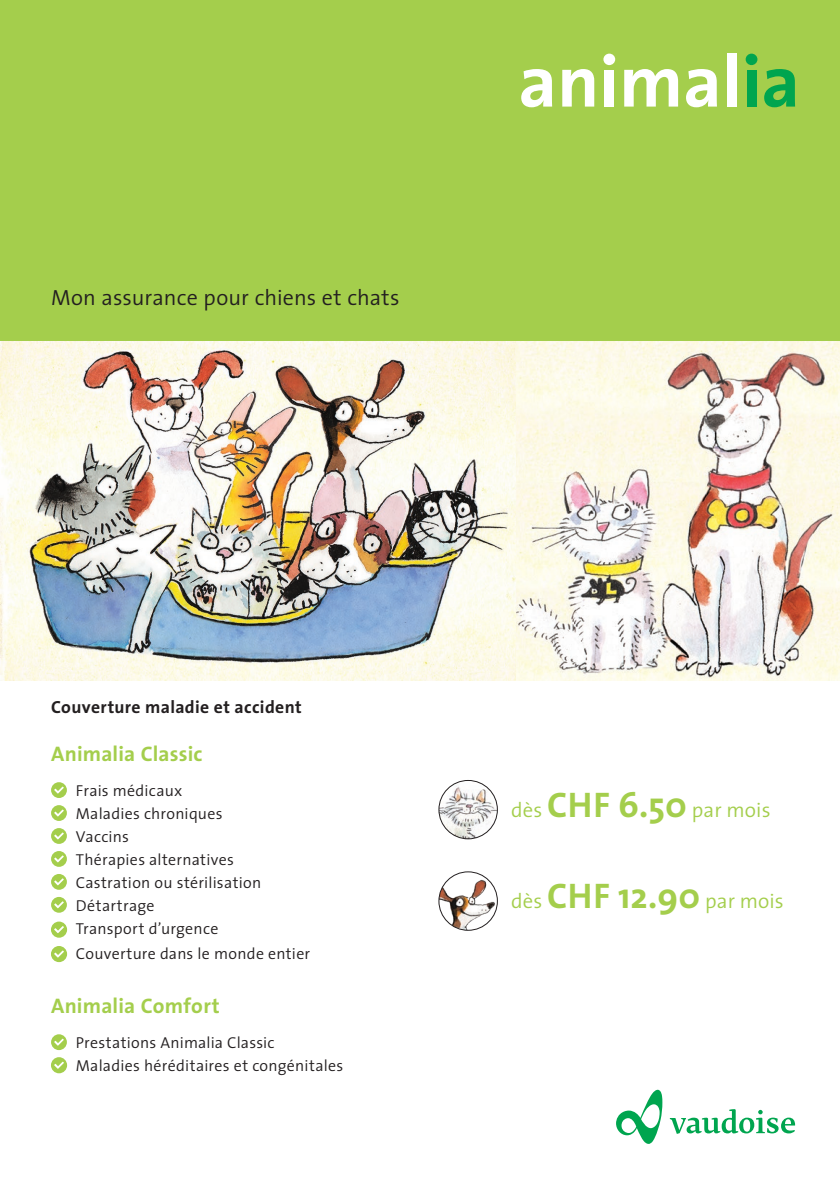
<style>
.page{position:relative;width:840px;height:1191px;background:#fff}
.page>*{position:absolute;margin:0;border:0;box-sizing:border-box;transform-origin:0 0}
.t1{font:300 22px "The Sans";letter-spacing:.005em;color:#231f20}
.t2{font:700 21.2px "The Sans";letter-spacing:.01em;color:#a4ce4c}
.t3{font:300 20.8px "The Sans";letter-spacing:.005em;color:#a4ce4c}
.t4{font:700 17.6px "The Sans";letter-spacing:.02em;color:#231f20}
.t5{font:300 15.8px "The Sans";letter-spacing:.015em;color:#231f20}
.s1{font-weight:700;font-size:35.8px}
</style>
<div class="page">
<svg style="left:839px;top:0;width:1px;height:681px"></svg>
<div style="left:0;top:0;width:839px;height:387px;background:#a4ce4c"></div>
<svg style="left:51px;top:782px;width:16px;height:16px"></svg>
<svg style="left:51px;top:805px;width:16px;height:16px"></svg>
<svg style="left:51px;top:828px;width:16px;height:16px"></svg>
<svg style="left:51px;top:851px;width:16px;height:16px"></svg>
<svg style="left:51px;top:874px;width:16px;height:15px"></svg>
<svg style="left:51px;top:897px;width:16px;height:15px"></svg>
<svg style="left:51px;top:1034px;width:16px;height:16px"></svg>
<svg style="left:616px;top:1089px;width:178px;height:54px"></svg>
<svg style="left:521px;top:69px;width:31px;height:38px"></svg>
<svg style="left:562px;top:69px;width:32px;height:38px"></svg>
<div style="left:603px;top:54px;width:12px;height:11px;background:#fff;border-radius:50%"></div>
<div style="left:604px;top:70px;width:9px;height:37px;background:#fff"></div>
<svg style="left:624px;top:69px;width:53px;height:38px"></svg>
<svg style="left:686px;top:69px;width:30px;height:38px"></svg>
<div style="left:726px;top:53px;width:10px;height:54px;background:#fff"></div>
<div style="left:745px;top:54px;width:12px;height:11px;background:#00a54f;border-radius:50%"></div>
<div style="left:746px;top:70px;width:9px;height:37px;background:#00a54f"></div>
<svg style="left:764px;top:69px;width:30px;height:38px"></svg>
<svg style="left:51px;top:921px;width:16px;height:16px"></svg>
<img style="left:438px;top:780px;width:59px;height:59px;border-radius:29px">
<div style="left:438px;top:780px;width:59px;height:59px;border:1px solid #231f20;border-radius:50%"></div>
<img style="left:438px;top:872px;width:59px;height:58px;border-radius:29px">
<div style="left:438px;top:871px;width:59px;height:59px;border:1px solid #231f20;border-radius:50%"></div>
<img style="left:0;top:341px;width:839px;height:339px">
<svg style="left:51px;top:1057px;width:16px;height:16px"></svg>
<svg style="left:51px;top:946px;width:16px;height:16px"></svg>
<p class="t1" style="left:51px;top:279px;width:350px">Mon assurance pour chiens et chats</p>
<p class="t4" style="left:51px;top:692px;width:252px">Couverture maladie et accident</p>
<p class="t2" style="left:51px;top:736px;width:153px">Animalia Classic</p>
<p class="t5" style="left:76px;top:778px;width:108px">Frais médicaux</p>
<p class="t5" style="left:76px;top:800px;width:148px">Maladies chroniques</p>
<p class="t5" style="left:76px;top:823px;width:55px">Vaccins</p>
<p class="t5" style="left:76px;top:846px;width:159px">Thérapies alternatives</p>
<p class="t5" style="left:76px;top:869px;width:187px">Castration ou stérilisation</p>
<p class="t5" style="left:76px;top:892px;width:80px">Détartrage</p>
<p class="t5" style="left:76px;top:915px;width:144px">Transport d’urgence</p>
<p class="t5" style="left:76px;top:940px;width:236px">Couverture dans le monde entier</p>
<p class="t2" style="left:51px;top:988px;width:170px">Animalia Comfort</p>
<p class="t5" style="left:76px;top:1030px;width:200px">Prestations Animalia Classic</p>
<p class="t5" style="left:76px;top:1052px;width:269px">Maladies héréditaires et congénitales</p>
<p class="t3" style="left:511px;top:792px;width:260px">dès <span class="s1">CHF 6.50</span> par mois</p>
<p class="t3" style="left:511px;top:883px;width:274px">dès <span class="s1">CHF 12.90</span> par mois</p>
</div>
